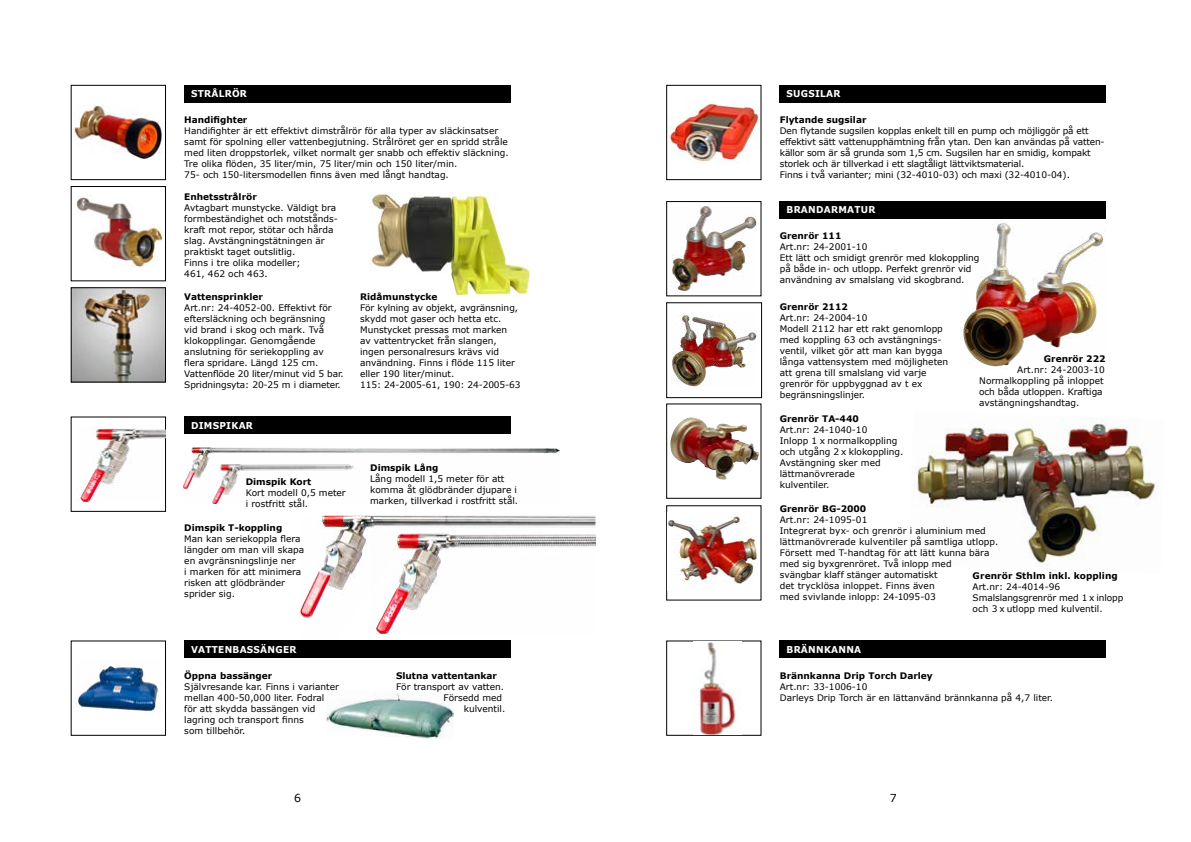
<style>
.page{position:relative;width:1191px;height:842px;background:#fff}
.page>*{position:absolute;margin:0;border:0;box-sizing:border-box;transform-origin:0 0}
.t1{font:11px "Verdana";color:#000}
.t2{font:700 9.4px "Verdana";letter-spacing:.03em;color:#fff;scale:.95 1}
.t3{font:9px/11px "Verdana";color:#000}
.t4{font:700 9px "Verdana";color:#000}
</style>
<div class="page">
<img style="left:326px;top:693px;width:128px;height:46px">
<div style="left:184px;top:641px;width:326px;height:17px;background:#000"></div>
<img style="left:75px;top:666px;width:83px;height:45px">
<img style="left:914px;top:418px;width:244px;height:145px">
<img style="left:668px;top:101px;width:91px;height:62px">
<div style="left:666px;top:85px;width:95px;height:95px;border:1px solid #000"></div>
<div style="left:780px;top:85px;width:326px;height:17px;background:#000"></div>
<div style="left:184px;top:417px;width:326px;height:17px;background:#000"></div>
<img style="left:184px;top:448px;width:375px;height:55px">
<div style="left:71px;top:417px;width:95px;height:95px;border:1px solid #000"></div>
<div style="left:780px;top:641px;width:326px;height:17px;background:#000"></div>
<div style="left:780px;top:201px;width:326px;height:17px;background:#000"></div>
<img style="left:670px;top:417px;width:89px;height:63px">
<div style="left:666px;top:404px;width:95px;height:95px;border:1px solid #000"></div>
<div style="left:666px;top:302px;width:96px;height:96px;border:1px solid #000"></div>
<div style="left:666px;top:201px;width:95px;height:95px;border:1px solid #000"></div>
<img style="left:671px;top:206px;width:85px;height:85px">
<img style="left:672px;top:313px;width:84px;height:73px">
<img style="left:699px;top:642px;width:40px;height:92px">
<img style="left:668px;top:514px;width:89px;height:71px">
<img style="left:300px;top:516px;width:295px;height:140px">
<img style="left:961px;top:220px;width:144px;height:147px">
<img style="left:74px;top:105px;width:87px;height:54px">
<div style="left:71px;top:85px;width:95px;height:95px;border:1px solid #000"></div>
<img style="left:73px;top:289px;width:91px;height:91px">
<div style="left:71px;top:287px;width:95px;height:95px;border:1px solid #000"></div>
<img style="left:369px;top:192px;width:161px;height:104px">
<div style="left:184px;top:85px;width:326px;height:17px;background:#000"></div>
<img style="left:370px;top:531px;width:225px;height:103px">
<img style="left:77px;top:197px;width:85px;height:71px">
<div style="left:71px;top:186px;width:95px;height:95px;border:1px solid #000"></div>
<img style="left:80px;top:426px;width:85px;height:76px">
<p class="t2" style="left:191px;top:87px;width:60px">STRÅLRÖR</p>
<p class="t4" style="left:184px;top:114px;width:65px">Handifighter</p>
<p class="t3" style="left:184px;top:125px;width:326px">Handifighter är ett effektivt dimstrålrör för alla typer av släckinsatser samt för spolning eller vattenbegjutning. Strålröret ger en spridd stråle med liten droppstorlek, vilket normalt ger snabb och effektiv släckning.<br>Tre olika flöden, 35 liter/min, 75 liter/min och 150 liter/min.<br>75- och 150-litersmodellen finns även med långt handtag.</p>
<p class="t4" style="left:184px;top:191px;width:74px">Enhetsstrålrör</p>
<p class="t3" style="left:184px;top:202px;width:155px">Avtagbart munstycke. Väldigt bra formbeständighet och motstånds&shy;kraft mot repor, stötar och hårda slag. Avstängningstätningen är praktiskt taget outslitlig.<br>Finns i tre olika modeller;<br>461, 462 och 463.</p>
<p class="t4" style="left:184px;top:291px;width:80px">Vattensprinkler</p>
<p class="t3" style="left:184px;top:302px;width:161px">Art.nr: 24-4052-00. Effektivt för eftersläckning och begränsning<br>vid brand i skog och mark. Två klokopplingar. Genomgående anslutning för seriekoppling av flera spridare. Längd 125 cm.<br>Vattenflöde 20 liter/minut vid 5 bar.<br>Spridningsyta: 20-25 m i diameter.</p>
<p class="t4" style="left:360px;top:291px;width:79px">Ridåmunstycke</p>
<p class="t3" style="left:360px;top:302px;width:162px">För kylning av objekt, avgränsning, skydd mot gaser och hetta etc.<br>Munstycket pressas mot marken<br>av vattentrycket från slangen, ingen personalresurs krävs vid användning. Finns i flöde 115 liter eller 190 liter/minut.<br>115: 24-2005-61, 190: 24-2005-63</p>
<p class="t2" style="left:191px;top:419px;width:67px">DIMSPIKAR</p>
<p class="t4" style="left:246px;top:476px;width:67px">Dimspik Kort</p>
<p class="t3" style="left:246px;top:487px;width:102px">Kort modell 0,5 meter i rostfritt stål.</p>
<p class="t4" style="left:184px;top:522px;width:100px">Dimspik T-koppling</p>
<p class="t3" style="left:184px;top:533px;width:121px">Man kan seriekoppla flera längder om man vill skapa en avgränsningslinje ner<br>i marken för att minimera risken att glödbränder sprider sig.</p>
<p class="t2" style="left:191px;top:643px;width:112px">VATTENBASSÄNGER</p>
<p class="t4" style="left:184px;top:670px;width:89px">Öppna bassänger</p>
<p class="t3" style="left:184px;top:681px;width:156px">Självresande kar. Finns i varianter mellan 400-50,000 liter. Fodral för att skydda bassängen vid lagring och transport finns<br>som tillbehör.</p>
<p class="t4" style="left:370px;top:462px;width:70px">Dimspik Lång</p>
<p class="t3" style="left:370px;top:473px;width:149px">Lång modell 1,5 meter för att komma åt glödbränder djupare i marken, tillverkad i rostfritt stål.</p>
<p class="t4" style="left:396px;top:670px;width:102px">Slutna vattentankar</p>
<p class="t3" style="left:396px;top:681px;width:110px">För transport av vatten.</p>
<p class="t3" style="left:443px;top:692px;width:60px">Försedd med</p>
<p class="t3" style="left:464px;top:703px;width:43px">kulventil.</p>
<p class="t2" style="left:786px;top:87px;width:58px">SUGSILAR</p>
<p class="t4" style="left:780px;top:114px;width:88px">Flytande sugsilar</p>
<p class="t3" style="left:780px;top:125px;width:326px">Den flytande sugsilen kopplas enkelt till en pump och möjliggör på ett effektivt sätt vattenupphämtning från ytan. Den kan användas på vatten&shy;källor som är så grunda som 1,5 cm. Sugsilen har en smidig, kompakt storlek och är tillverkad i ett slagtåligt lättviktsmaterial.<br>Finns i två varianter; mini (32-4010-03) och maxi (32-4010-04).</p>
<p class="t2" style="left:786px;top:204px;width:95px">BRANDARMATUR</p>
<p class="t4" style="left:780px;top:230px;width:63px">Grenrör 111</p>
<p class="t3" style="left:780px;top:242px;width:201px">Art.nr: 24-2001-10<br>Ett lätt och smidigt grenrör med klokoppling på både in- och utlopp. Perfekt grenrör vid användning av smalslang vid skogbrand.</p>
<p class="t4" style="left:780px;top:301px;width:69px">Grenrör 2112</p>
<p class="t3" style="left:780px;top:313px;width:170px">Art.nr: 24-2004-10<br>Modell 2112 har ett rakt genomlopp med koppling 63 och avstängnings&shy;ventil, vilket gör att man kan bygga långa vattensystem med möjligheten att grena till smalslang vid varje grenrör för uppbyggnad av t ex begränsningslinjer.</p>
<p class="t4" style="left:780px;top:413px;width:81px">Grenrör TA-440</p>
<p class="t3" style="left:780px;top:425px;width:125px">Art.nr: 24-1040-10<br>Inlopp 1 x normalkoppling och utgång 2 x klokoppling.<br>Avstängning sker med lättmanövrerade kulventiler.</p>
<p class="t4" style="left:780px;top:503px;width:88px">Grenrör BG-2000</p>
<p class="t3" style="left:780px;top:515px;width:220px">Art.nr: 24-1095-01<br>Integrerat byx- och grenrör i aluminium med lättmanövrerade kulventiler på samtliga utlopp.<br>Försett med T-handtag för att lätt kunna bära med sig byxgrenröret. Två inlopp med<br>svängbar klaff stänger automatiskt<br>det trycklösa inloppet. Finns även<br>med svivlande inlopp: 24-1095-03</p>
<p class="t4" style="left:1044px;top:353px;width:63px">Grenrör 222</p>
<p class="t3" style="left:979px;top:364px;width:127px;text-indent:38px">Art.nr: 24-2003-10<br>Normalkoppling på inloppet och båda utloppen. Kraftiga avstängningshandtag.</p>
<p class="t4" style="left:972px;top:570px;width:147px">Grenrör Sthlm inkl. koppling</p>
<p class="t3" style="left:972px;top:582px;width:152px">Art.nr: 24-4014-96<br>Smalslangsgrenrör med 1 x inlopp och 3 x utlopp med kulventil.</p>
<p class="t2" style="left:786px;top:643px;width:80px">BRÄNNKANNA</p>
<p class="t4" style="left:780px;top:670px;width:154px">Brännkanna Drip Torch Darley</p>
<p class="t3" style="left:780px;top:681px;width:275px">Art.nr: 33-1006-10<br>Darleys Drip Torch är en lättanvänd brännkanna på 4,7 liter.</p>
<p class="t1" style="left:294px;top:791px;width:8px">6</p>
<p class="t1" style="left:889px;top:791px;width:8px">7</p>
</div>
